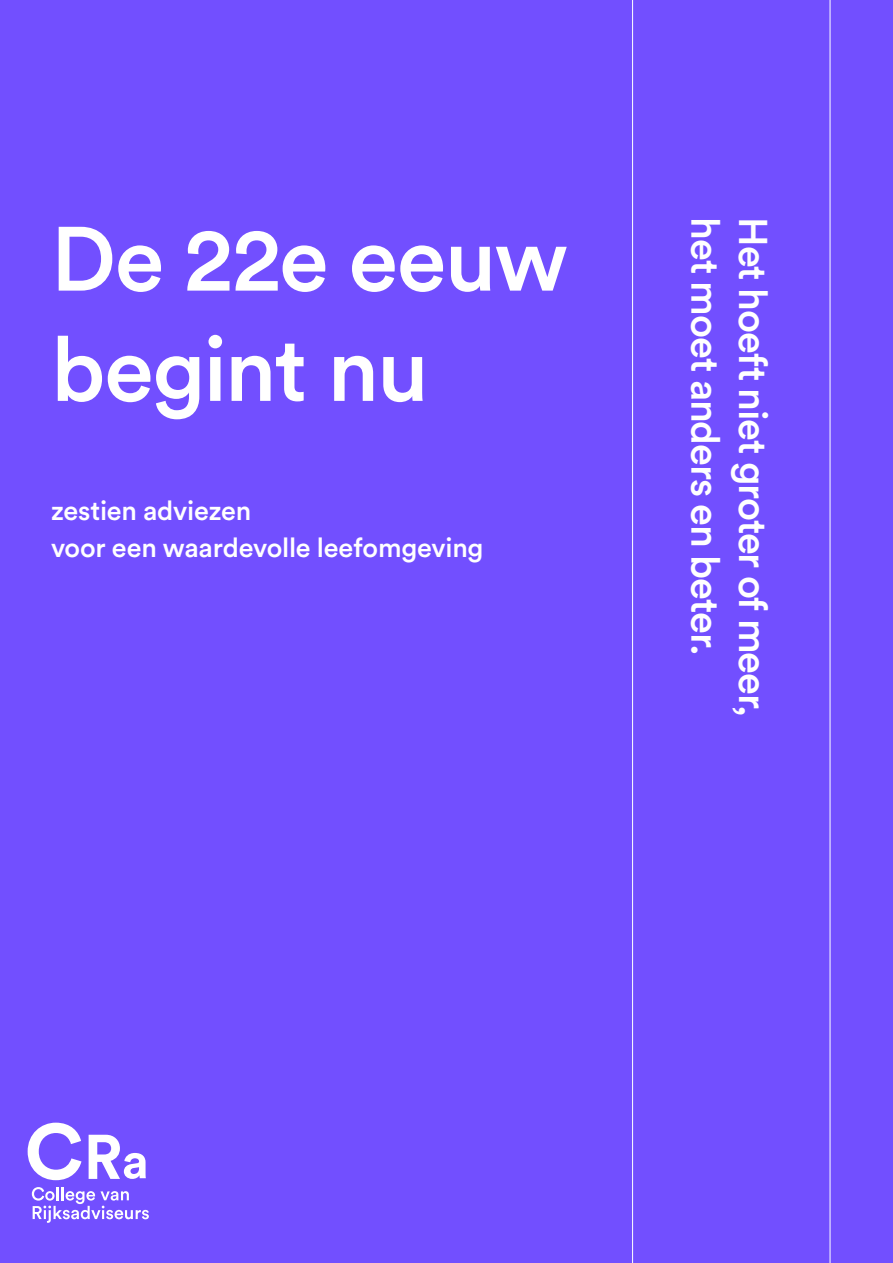
<style>
.page{position:relative;width:893px;height:1263px;background:#724fff}
.page>*{position:absolute;margin:0;border:0;box-sizing:border-box;transform-origin:0 0}
.t1{font:500 90px/110.2px "Circular Std";letter-spacing:-.02em;color:#fff}
.t2{font:500 39.75px "Circular Std";letter-spacing:-.025em;color:#fff}
.t3{font:500 27px/36.8px "Circular Std";letter-spacing:-.005em;color:#fff}
</style>
<div class="page">
<hr style="left:830px;top:0;width:1px;height:1263px;background:#fff">
<hr style="left:632px;top:0;width:1px;height:1263px;background:#fff">
<svg style="left:32px;top:1187px;width:117px;height:36px"></svg>
<svg style="left:28px;top:1123px;width:53px;height:57px"></svg>
<svg style="left:89px;top:1135px;width:57px;height:44px"></svg>
<h1 class="t1" style="left:51px;top:202px;width:518px">De 22e eeuw begint nu</h1>
<p class="t3" style="left:51px;top:492px;width:434px">zestien adviezen<br>voor een waardevolle leefomgeving</p>
<p class="t2" style="left:730px;top:217px;width:440px;rotate:90deg">het moet anders en beter.</p>
<p class="t2" style="left:778px;top:217px;width:502px;rotate:90deg">Het hoeft niet groter of meer,</p>
</div>
